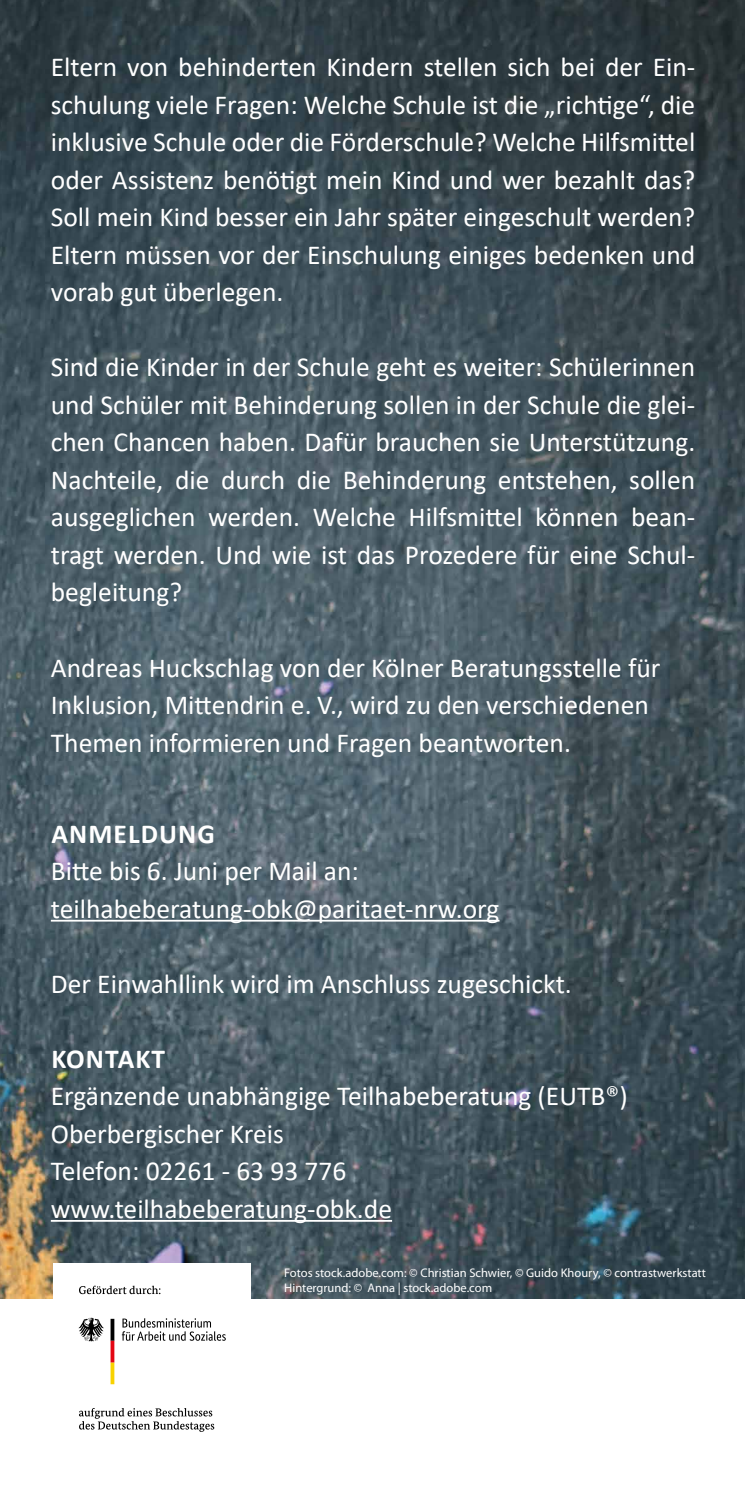
<style>
.page{position:relative;width:745px;height:1489px;background:#fff}
.page>*{position:absolute;margin:0;border:0;box-sizing:border-box;transform-origin:0 0}
.t1{font:27.5px/37.5px "Calibri";color:#fff;text-align:justify}
.t2{font:700 27.5px "Calibri";letter-spacing:.04em;color:#fff}
.t3{font:12.5px "Myriad Pro";color:#fff}
</style>
<div class="page">
<img style="left:0;top:0;width:744px;height:1298px">
<hr style="left:51px;top:919px;width:448px;height:2px;background:#fff">
<hr style="left:51px;top:1219px;width:341px;height:2px;background:#fff">
<div style="left:53px;top:1262px;width:197px;height:191px;background:#fff"></div>
<svg style="left:79px;top:1285px;width:81px;height:8px"></svg>
<svg style="left:79px;top:1408px;width:135px;height:23px"></svg>
<svg style="left:78px;top:1317px;width:26px;height:24px"></svg>
<svg style="left:110px;top:1318px;width:4px;height:66px"></svg>
<svg style="left:122px;top:1318px;width:104px;height:22px"></svg>
<p class="t1" style="left:51px;top:48px;width:645px">Eltern von behinderten Kindern stellen sich bei der Ein&shy;schulung viele Fragen: Welche Schule ist die „richtige“, die inklusive Schule oder die Förderschule? Welche Hilfsmittel oder Assistenz benötigt mein Kind und wer bezahlt das?<br>Soll mein Kind besser ein Jahr später eingeschult werden?<br>Eltern müssen vor der Einschulung einiges bedenken und vorab gut überlegen.</p>
<p class="t1" style="left:51px;top:348px;width:645px">Sind die Kinder in der Schule geht es weiter: Schülerinnen und Schüler mit Behinderung sollen in der Schule die glei&shy;chen Chancen haben. Dafür brauchen sie Unterstützung.<br>Nachteile, die durch die Behinderung entstehen, sollen ausgeglichen werden. Welche Hilfsmittel können bean&shy;tragt werden. Und wie ist das Prozedere für eine Schul&shy;begleitung?</p>
<p class="t1" style="left:51px;top:648px;width:610px;text-align:left">Andreas Huckschlag von der Kölner Beratungsstelle für<br>Inklusion, Mittendrin e. V., wird zu den verschiedenen<br>Themen informieren und Fragen beantworten.</p>
<p class="t2" style="left:51px;top:814px;width:165px">ANMELDUNG</p>
<p class="t1" style="left:51px;top:851px;width:309px">Bitte bis 6. Juni per Mail an:</p>
<p class="t1" style="left:51px;top:889px;width:450px">teilhabeberatung-obk@paritaet-nrw.org</p>
<p class="t1" style="left:51px;top:964px;width:522px">Der Einwahllink wird im Anschluss zugeschickt.</p>
<p class="t2" style="left:51px;top:1039px;width:115px">KONTAKT</p>
<p class="t1" style="left:51px;top:1076px;width:578px">Ergänzende unabhängige Teilhabeberatung (EUTB®)<br>Oberbergischer Kreis</p>
<p class="t1" style="left:51px;top:1151px;width:297px">Telefon: 02261 - 63 93 776</p>
<p class="t1" style="left:51px;top:1189px;width:342px">www.teilhabeberatung-obk.de</p>
<p class="t3" style="left:284px;top:1265px;width:423px">Fotos stock.adobe.com: © Christian Schwier, © Guido Khoury, © contrastwerkstatt</p>
<p class="t3" style="left:284px;top:1280px;width:209px">Hintergrund: © Anna | stock.adobe.com</p>
</div>
